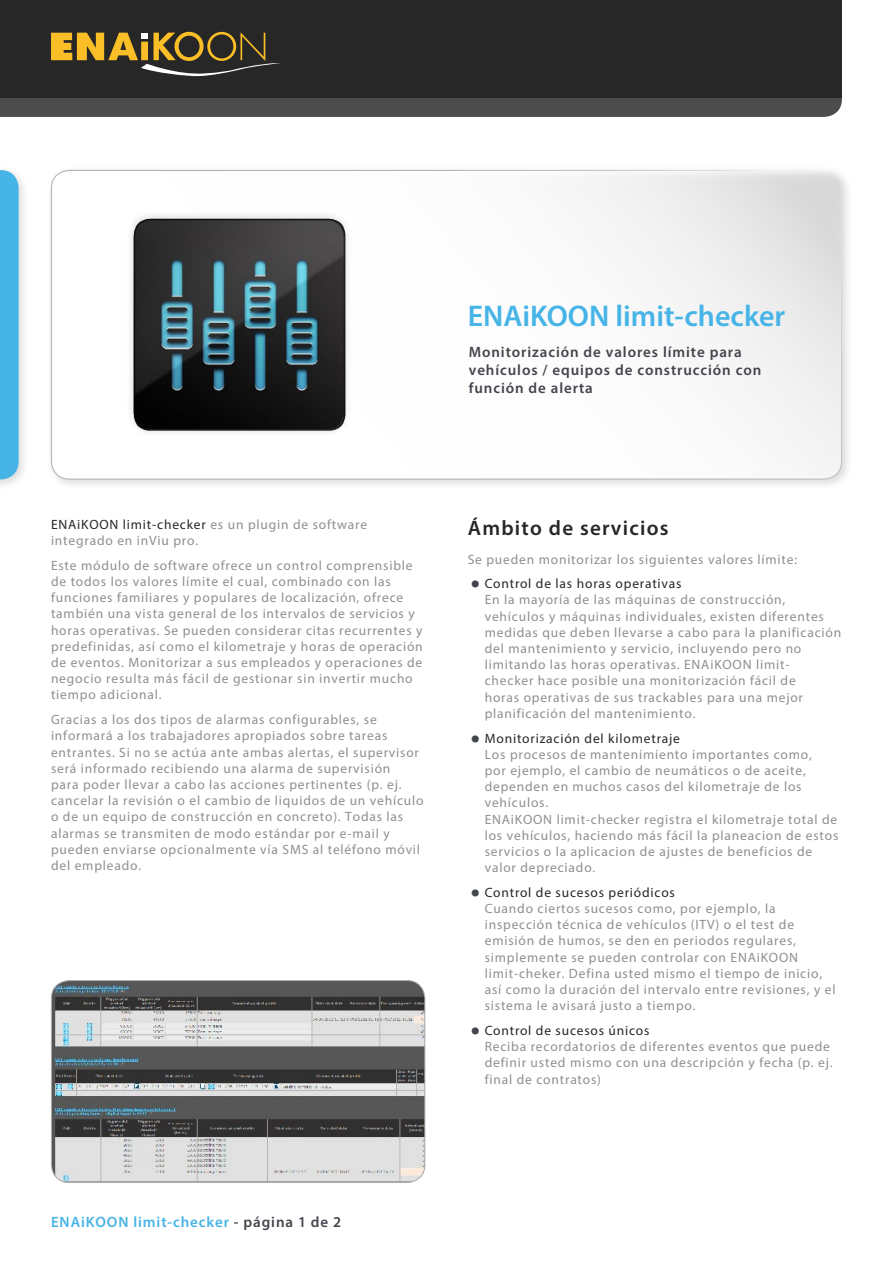
<style>
.page{position:relative;width:893px;height:1263px;background:#fff}
.page>*{position:absolute;margin:0;border:0;box-sizing:border-box;transform-origin:0 0}
.t1{font:600 30px "Myriad Pro";color:#46b4e7}
.t2{font:600 21px "Myriad Pro";letter-spacing:.06em;color:#282727}
.t3{font:600 15px/18px "Myriad Pro";letter-spacing:.06em;color:#43454c}
.t4{font:600 15px "Myriad Pro";letter-spacing:.06em;color:#46b4e7}
.t5{font:13.5px/16.2px "Myriad Pro";letter-spacing:.06em;color:#908f8e}
.s1{color:#282727}
.s2{font-weight:700;font-size:27px;color:#43454c}
.s3{color:#43454c}
</style>
<div class="page">
<div style="left:45px;top:164px;width:808px;height:327px;background:#000;opacity:.15"></div>
<svg style="left:51px;top:170px;width:791px;height:309px"></svg>
<div style="left:0;top:0;width:842px;height:98px;background:#282727"></div>
<div style="left:0;top:164px;width:30px;height:327px;background:#000;opacity:.15"></div>
<svg style="left:0;top:170px;width:19px;height:309px;background:#4cb6e7"></svg>
<svg style="left:0;top:32px;width:842px;height:85px"></svg>
<div style="left:125px;top:210px;width:228px;height:229px;background:#fbfbfb"></div>
<img style="left:132px;top:216px;width:214px;height:216px">
<img style="left:52px;top:980px;width:373px;height:202px">
<div style="left:51px;top:980px;width:374px;height:203px;border:1px solid #afaead;border-radius:18px"></div>
<h1 class="t1" style="left:468px;top:297px;width:319px">ENAiKOON limit-checker</h1>
<p class="t3" style="left:469px;top:342px;width:294px">Monitorización de valores límite para vehículos / equipos de construcción con función de alerta</p>
<p class="t5" style="left:51px;top:516px;width:318px"><span class="s1">ENAiKOON limit-checker</span> es un plugin de software integrado en inViu pro.</p>
<p class="t5" style="left:51px;top:557px;width:373px">Este módulo de software ofrece un control comprensible de todos los valores límite el cual, combinado con las funciones familiares y populares de localización, ofrece también una vista general de los intervalos de servicios y horas operativas. Se pueden considerar citas recurrentes y predefinidas, así como el kilometraje y horas de operación de eventos. Monitorizar a sus empleados y operaciones de negocio resulta más fácil de gestionar sin invertir mucho tiempo adicional.</p>
<p class="t5" style="left:51px;top:711px;width:374px">Gracias a los dos tipos de alarmas configurables, se informará a los trabajadores apropiados sobre tareas entrantes. Si no se actúa ante ambas alertas, el supervisor será informado recibiendo una alarma de supervisión<br>para poder llevar a cabo las acciones pertinentes (p. ej. cancelar la revisión o el cambio de liquidos de un vehículo o de un equipo de construcción en concreto). Todas las alarmas se transmiten de modo estándar por e-mail y pueden enviarse opcionalmente vía SMS al teléfono móvil del empleado.</p>
<h2 class="t2" style="left:468px;top:514px;width:202px">Ámbito de servicios</h2>
<p class="t5" style="left:468px;top:551px;width:331px">Se pueden monitorizar los siguientes valores límite:</p>
<p class="t5" style="left:485px;top:575px;width:358px;text-indent:-14px"><span class="s2">•</span> <span class="s1">Control de las horas operativas<br></span>En la mayoría de las máquinas de construcción, vehículos y máquinas individuales, existen diferentes medidas que deben llevarse a cabo para la planificación del mantenimiento y servicio, incluyendo pero no limitando las horas operativas. ENAiKOON limit&shy;checker hace posible una monitorización fácil de<br>horas operativas de sus trackables para una mejor planificación del mantenimiento.</p>
<p class="t5" style="left:485px;top:730px;width:355px;text-indent:-14px"><span class="s2">•</span> <span class="s1">Monitorización del kilometraje<br></span>Los procesos de mantenimiento importantes como,<br>por ejemplo, el cambio de neumáticos o de aceite, dependen en muchos casos del kilometraje de los vehículos.<br>ENAiKOON limit-checker registra el kilometraje total de los vehículos, haciendo más fácil la planeacion de estos servicios o la aplicacion de ajustes de beneficios de valor depreciado.</p>
<p class="t5" style="left:485px;top:884px;width:352px;text-indent:-14px"><span class="s2">•</span> <span class="s1">Control de sucesos periódicos<br></span>Cuando ciertos sucesos como, por ejemplo, la inspección técnica de vehículos (ITV) o el test de emisión de humos, se den en periodos regulares, simplemente se pueden controlar con ENAiKOON limit-cheker. Defina usted mismo el tiempo de inicio, así como la duración del intervalo entre revisiones, y el sistema le avisará justo a tiempo.</p>
<p class="t5" style="left:485px;top:1022px;width:349px;text-indent:-14px"><span class="s2">•</span> <span class="s1">Control de sucesos únicos<br></span>Reciba recordatorios de diferentes eventos que puede definir usted mismo con una descripción y fecha (p. ej. final de contratos)</p>
<p class="t4" style="left:51px;top:1213px;width:292px">ENAiKOON limit-checker <span class="s3">- página 1 de 2</span></p>
</div>
